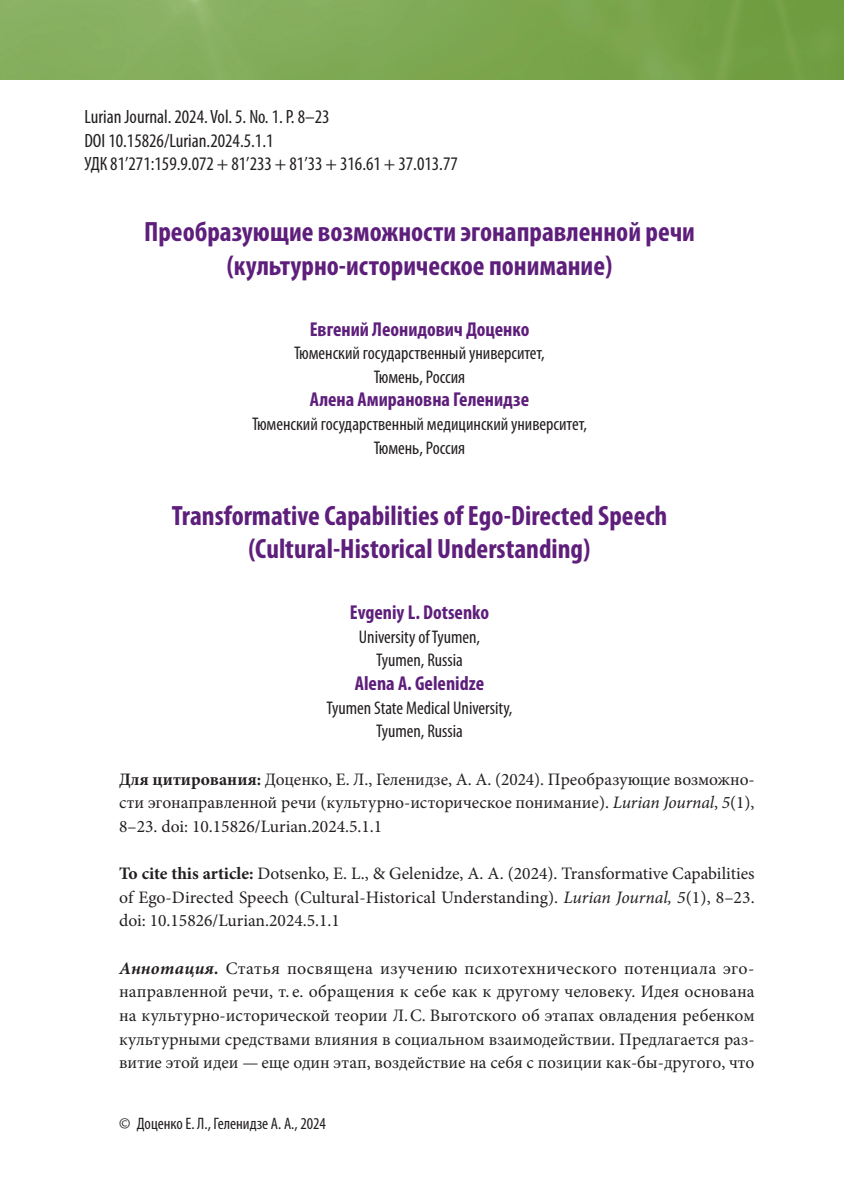
<style>
.page{position:relative;width:844px;height:1191px;background:#fff}
.page>*{position:absolute;margin:0;border:0;box-sizing:border-box;transform-origin:0 0}
.t1{font:700 condensed 28px/33.6px "Myriad Pro";color:#5e1e7b;text-align:center}
.t2{font:700 condensed 20.12px "Myriad Pro";color:#5e1e7b}
.t3{font:condensed 19.25px/23.6px "Myriad Pro";color:#231f20}
.t4{font:condensed 18.38px/23.6px "Myriad Pro";color:#231f20;text-align:center}
.t5{font:17.5px/23.6px "Minion Pro";color:#231f20;text-align:justify}
.t6{font:condensed 16.62px "Myriad Pro";color:#231f20}
.s1{font-weight:700}
.s2{font-style:italic}
.s3{font-weight:700;font-style:italic}
</style>
<div class="page">
<img style="left:0;top:0;width:843px;height:79px">
<p class="t3" style="left:84px;top:104px;width:375px">Lurian Journal. 2024. Vol. 5. No. 1. P. 8–23<br>DOI 10.15826/Lurian.2024.5.1.1<br>УДК 81’271:159.9.072 + 81’233 + 81’33 + 316.61 + 37.013.77</p>
<h1 class="t1" style="left:144px;top:214px;width:552px">Преобразующие возможности эгонаправленной речи (культурно- историческое понимание)</h1>
<p class="t2" style="left:309px;top:316px;width:221px">Евгений Леонидович Доценко</p>
<p class="t4" style="left:294px;top:341px;width:252px">Тюменский государственный университет,<br>Тюмень, Россия</p>
<p class="t2" style="left:310px;top:387px;width:221px">Алена Амирановна Геленидзе</p>
<p class="t4" style="left:252px;top:412px;width:336px">Тюменский государственный медицинский университет,<br>Тюмень, Россия</p>
<h1 class="t1" style="left:172px;top:498px;width:497px">Transformative Capabilities of Ego- Directed Speech (Cultural- Historical Understanding)</h1>
<p class="t2" style="left:350px;top:600px;width:140px">Evgeniy L. Dotsenko</p>
<p class="t4" style="left:359px;top:624px;width:123px">University of Tyumen,<br>Tyumen, Russia</p>
<p class="t2" style="left:355px;top:671px;width:131px">Alena A. Gelenidze</p>
<p class="t4" style="left:326px;top:695px;width:187px">Tyumen State Medical University,<br>Tyumen, Russia</p>
<p class="t5" style="left:119px;top:767px;width:637px"><span class="s1">Для цитирования:</span> Доценко, Е. Л., Геленидзе, А. А. (2024). Преобразующие возможно&shy;сти эгонаправленной речи (культурно- историческое понимание). <span class="s2">Lurian Journal</span>, <span class="s2">5</span>(1), 8–23. doi: 10.15826/Lurian.2024.5.1.1</p>
<p class="t5" style="left:119px;top:862px;width:637px"><span class="s1">To cite this article:</span> Dotsenko, E. L., &amp; Gelenidze, A. A. (2024). Transformative Capabilities of Ego- Directed Speech (Cultural- Historical Understanding). <span class="s2">Lurian Journal, 5</span>(1), 8–23. doi: 10.15826/Lurian.2024.5.1.1</p>
<p class="t5" style="left:119px;top:956px;width:636px"><span class="s3">Аннотация.</span> Статья посвящена изучению психотехнического потенциала эго&shy;направленной речи, т. е. обращения к себе как к другому человеку. Идея основана на культурно- исторической теории Л. С. Выготского об этапах овладения ребенком культурными средствами влияния в социальном взаимодействии. Предлагается раз&shy;витие этой идеи — еще один этап, воздействие на себя с позиции как-бы-другого, что</p>
<p class="t6" style="left:119px;top:1113px;width:208px">© Доценко Е. Л., Геленидзе А. А., 2024</p>
</div>
